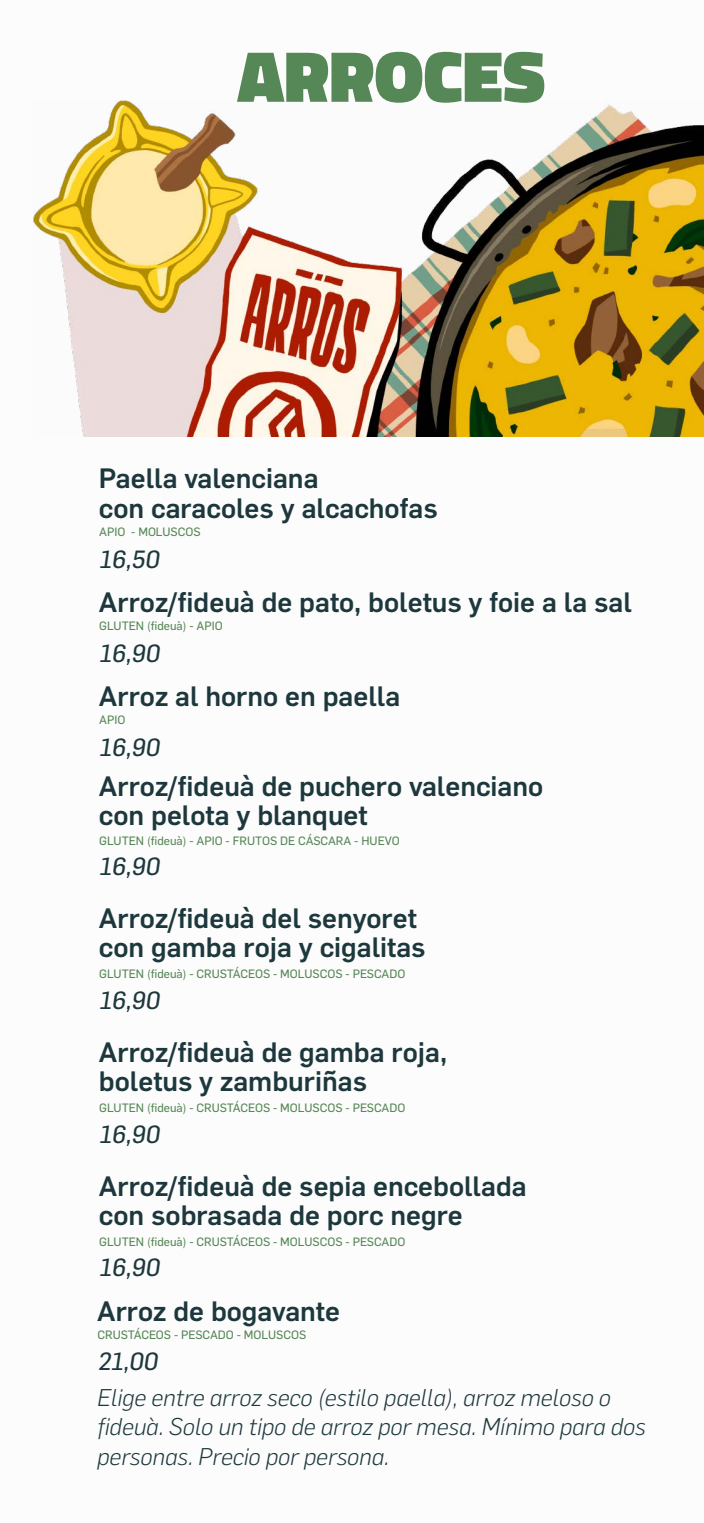
<style>
.page{position:relative;width:704px;height:1523px;background:#fff}
.page>*{position:absolute;margin:0;border:0;box-sizing:border-box;transform-origin:0 0}
.t1{font:900 73.12px "Titillium";color:#568756}
.t2{font:500 27.5px/29.4px "Flama";color:#1d383d}
.t3{font:24.38px "Flama Basic";color:#1d383d}
.t4{font:italic 300 23.75px/29.4px "Flama";color:#1d383d}
.t5{font:11.88px "Flama Basic";color:#568756}
</style>
<div class="page">
<img style="left:34px;top:100px;width:669px;height:336px">
<h1 class="t1" style="left:237px;top:23px;width:309px">ARROCES</h1>
<p class="t2" style="left:99px;top:462px;width:340px">Paella valenciana<br>con caracoles y alcachofas</p>
<p class="t3" style="left:99px;top:542px;width:66px">16,50</p>
<p class="t5" style="left:99px;top:524px;width:103px">APIO - MOLUSCOS</p>
<p class="t2" style="left:99px;top:585px;width:534px">Arroz/fideuà de pato, boletus y foie a la sal</p>
<p class="t3" style="left:99px;top:636px;width:66px">16,90</p>
<p class="t5" style="left:99px;top:618px;width:125px">GLUTEN (fideuà) - APIO</p>
<p class="t2" style="left:99px;top:679px;width:302px">Arroz al horno en paella</p>
<p class="t3" style="left:99px;top:730px;width:66px">16,90</p>
<p class="t5" style="left:99px;top:712px;width:28px">APIO</p>
<p class="t2" style="left:99px;top:769px;width:445px">Arroz/fideuà de puchero valenciano con pelota y blanquet</p>
<p class="t3" style="left:99px;top:849px;width:66px">16,90</p>
<p class="t5" style="left:99px;top:833px;width:302px">GLUTEN (fideuà) - APIO - FRUTOS DE CÁSCARA - HUEVO</p>
<p class="t2" style="left:99px;top:901px;width:328px">Arroz/fideuà del senyoret con gamba roja y cigalitas</p>
<p class="t3" style="left:99px;top:983px;width:66px">16,90</p>
<p class="t5" style="left:99px;top:965px;width:307px">GLUTEN (fideuà) - CRUSTÁCEOS - MOLUSCOS - PESCADO</p>
<p class="t2" style="left:99px;top:1035px;width:349px">Arroz/fideuà de gamba roja, boletus y zamburiñas</p>
<p class="t3" style="left:99px;top:1116px;width:66px">16,90</p>
<p class="t5" style="left:99px;top:1099px;width:307px">GLUTEN (fideuà) - CRUSTÁCEOS - MOLUSCOS - PESCADO</p>
<p class="t2" style="left:99px;top:1169px;width:429px">Arroz/fideuà de sepia encebollada con sobrasada de porc negre</p>
<p class="t3" style="left:99px;top:1250px;width:66px">16,90</p>
<p class="t5" style="left:99px;top:1233px;width:307px">GLUTEN (fideuà) - CRUSTÁCEOS - MOLUSCOS - PESCADO</p>
<p class="t2" style="left:97px;top:1294px;width:244px">Arroz de bogavante</p>
<p class="t3" style="left:97px;top:1344px;width:66px">21,00</p>
<p class="t5" style="left:97px;top:1326px;width:210px">CRUSTÁCEOS - PESCADO - MOLUSCOS</p>
<p class="t4" style="left:97px;top:1381px;width:549px">Elige entre arroz seco (estilo paella), arroz meloso o fideuà. Solo un tipo de arroz por mesa. Mínimo para dos personas. Precio por persona.</p>
</div>
